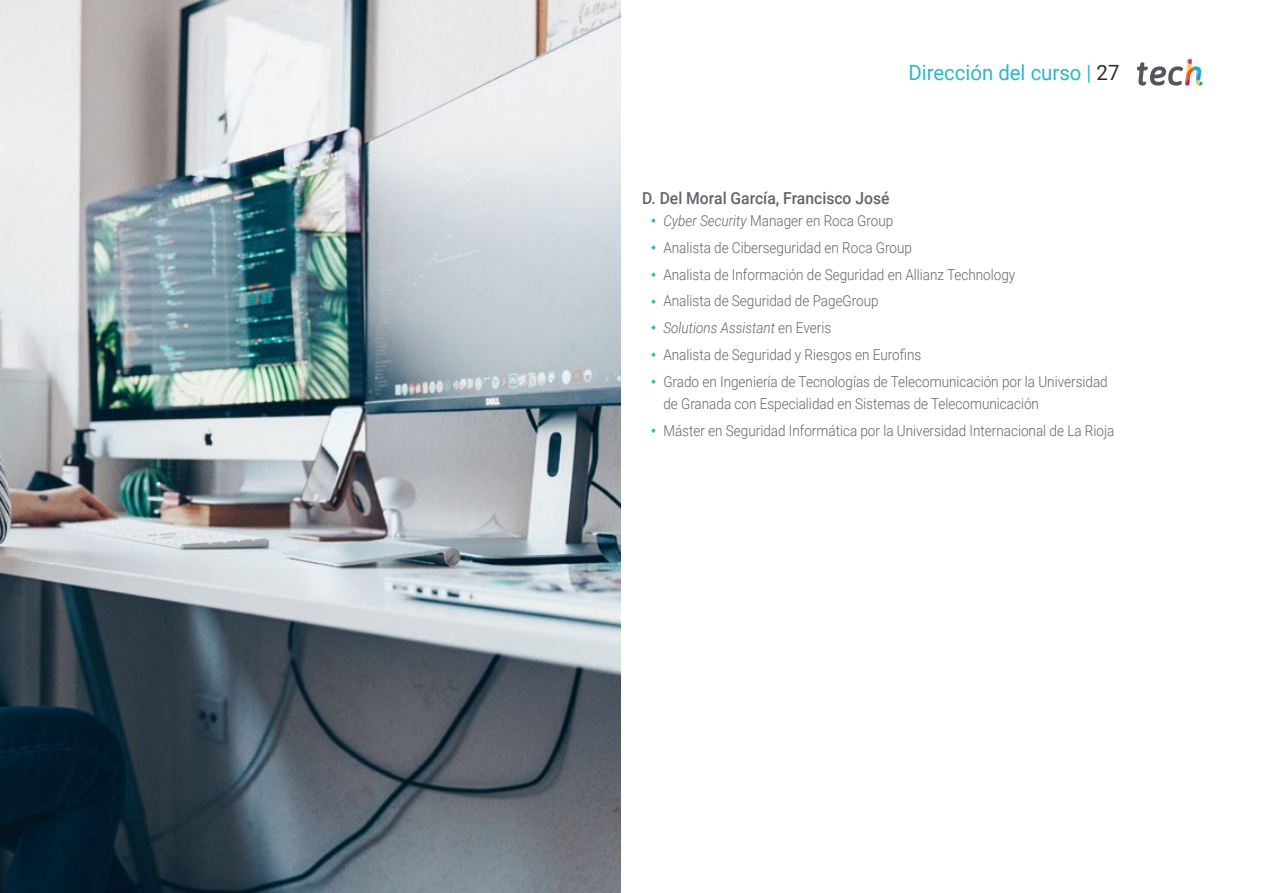
<style>
.page{position:relative;width:1263px;height:893px;background:#fff}
.page>*{position:absolute;margin:0;border:0;box-sizing:border-box;transform-origin:0 0}
.t1{font:21px "Roboto";color:#2db8c5}
.t2{font:500 16.5px "Roboto";color:#61646a;scale:.95 1}
.t3{font:300 15px/26.7px "Roboto";color:#61646a;scale:.9 1}
.s1{color:#312e20}
.s2{font-style:italic}
</style>
<div class="page">
<svg style="left:1137px;top:59px;width:65px;height:27px"></svg>
<img style="left:0;top:0;width:621px;height:893px">
<h1 class="t1" style="left:908px;top:57px;width:213px">Dirección del curso | <span class="s1">27</span></h1>
<p class="t2" style="left:642px;top:186px;width:262px">D. Del Moral García, Francisco José</p>
<p class="t3" style="left:663px;top:207px;width:495px"><span class="s2">Cyber Security</span> Manager en Roca Group<br>Analista de Ciberseguridad en Roca Group<br>Analista de Información de Seguridad en Allianz Technology<br>Analista de Seguridad de PageGroup<br><span class="s2">Solutions Assistant</span> en Everis<br>Analista de Seguridad y Riesgos en Eurofins<br>Grado en Ingeniería de Tecnologías de Telecomunicación por la Universidad</p>
<p class="t3" style="left:663px;top:390px;width:503px">de Granada con Especialidad en Sistemas de Telecomunicación<br>Máster en Seguridad Informática por la Universidad Internacional de La Rioja</p>
</div>
